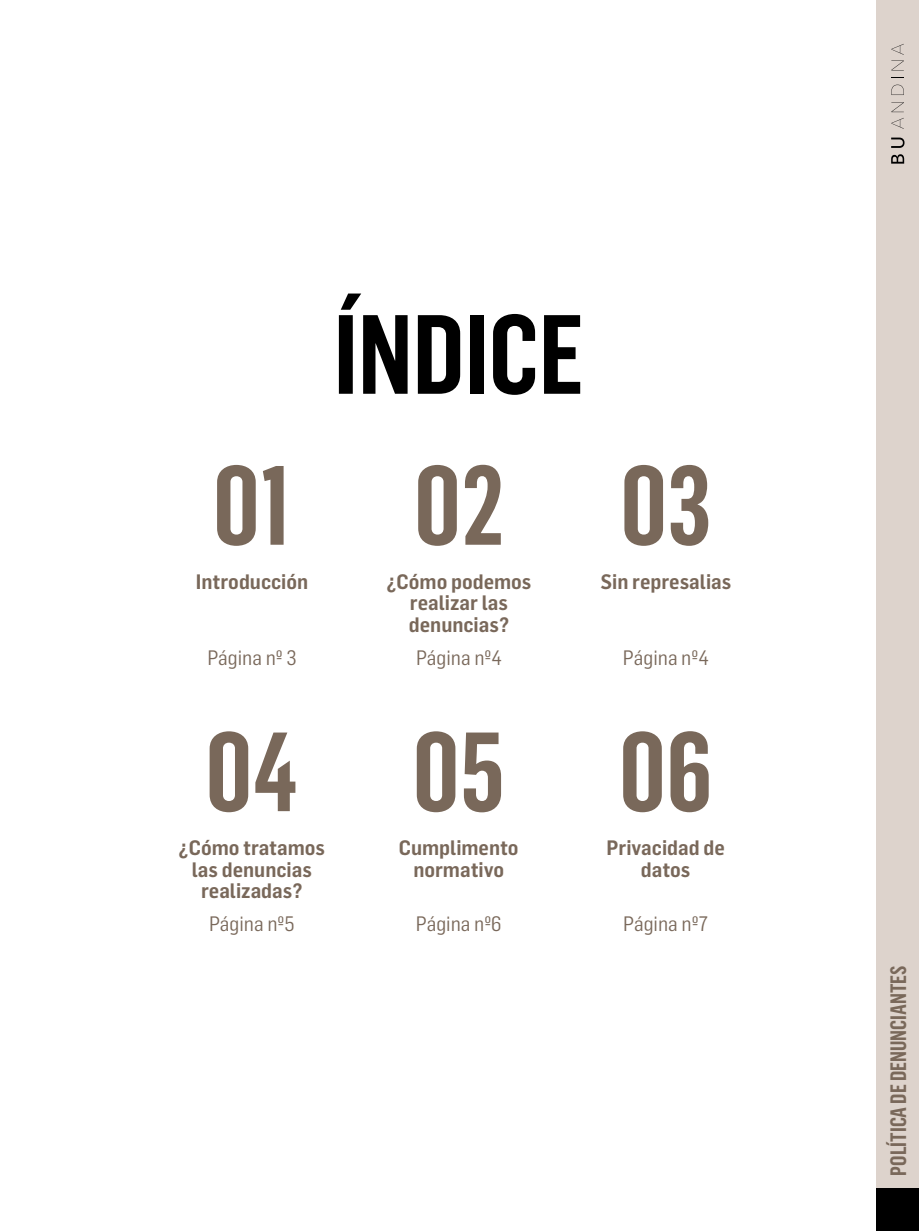
<style>
.page{position:relative;width:919px;height:1231px;background:#fff}
.page>*{position:absolute;margin:0;border:0;box-sizing:border-box;transform-origin:0 0}
.t1{font:600 110.25px "Flama Condensed";color:#79685a}
.t2{font:600 110.25px "Flama Condensed";color:#000}
.t3{font:600 21.9px "Flama Condensed";color:#79685a}
.t4{font:600 20.55px/21.8px "Flama Semicondensed";color:#79685a;text-align:center}
.t5{font:20.55px "Flama Semicondensed";color:#79685a}
</style>
<div class="page">
<div style="left:876px;top:0;width:42px;height:1231px;background:#ddd3cc"></div>
<div style="left:876px;top:1188px;width:42px;height:43px;background:#000"></div>
<svg style="left:891px;top:154px;width:13px;height:10px"></svg>
<svg style="left:891px;top:138px;width:13px;height:10px"></svg>
<svg style="left:891px;top:118px;width:12px;height:11px"></svg>
<svg style="left:891px;top:102px;width:12px;height:10px"></svg>
<svg style="left:891px;top:85px;width:12px;height:10px"></svg>
<svg style="left:891px;top:61px;width:12px;height:9px"></svg>
<svg style="left:891px;top:44px;width:12px;height:11px"></svg>
<h1 class="t1" style="left:212px;top:436px;width:81px">01</h1>
<p class="t4" style="left:196px;top:569px;width:114px">Introducción</p>
<h1 class="t2" style="left:333px;top:285px;width:252px">ÍNDICE</h1>
<h1 class="t1" style="left:413px;top:436px;width:92px">02</h1>
<p class="t4" style="left:386px;top:569px;width:147px">¿Cómo podemos realizar las denuncias?</p>
<h1 class="t1" style="left:620px;top:436px;width:93px">03</h1>
<p class="t4" style="left:600px;top:569px;width:132px">Sin represalias</p>
<p class="t5" style="left:207px;top:644px;width:91px">Página nº 3</p>
<p class="t5" style="left:416px;top:644px;width:87px">Página nº4</p>
<p class="t5" style="left:623px;top:644px;width:87px">Página nº4</p>
<h1 class="t1" style="left:205px;top:702px;width:95px">04</h1>
<p class="t4" style="left:178px;top:836px;width:148px">¿Cómo tratamos las denuncias realizadas?</p>
<h1 class="t1" style="left:412px;top:702px;width:94px">05</h1>
<p class="t4" style="left:399px;top:836px;width:121px">Cumplimento normativo</p>
<h1 class="t1" style="left:618px;top:702px;width:95px">06</h1>
<p class="t4" style="left:606px;top:836px;width:120px">Privacidad de datos</p>
<p class="t5" style="left:209px;top:910px;width:87px">Página nº5</p>
<p class="t5" style="left:416px;top:910px;width:87px">Página nº6</p>
<p class="t5" style="left:623px;top:910px;width:86px">Página nº7</p>
<p class="t3" style="left:884px;top:1175px;width:211px;rotate:-90deg">POLÍTICA DE DENUNCIANTES</p>
</div>
